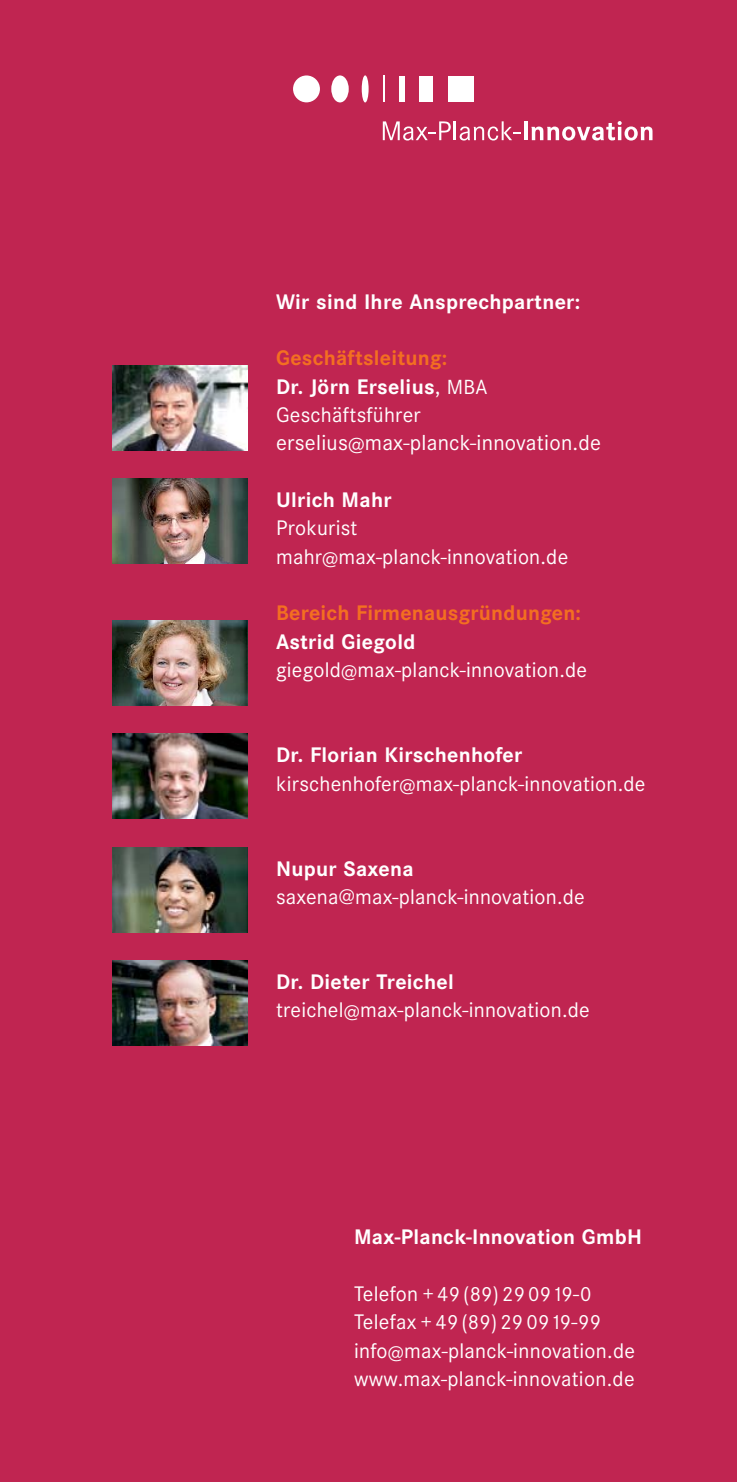
<style>
.page{position:relative;width:737px;height:1482px;background:#fff}
.page>*{position:absolute;margin:0;border:0;box-sizing:border-box;transform-origin:0 0}
.t1{font:22.5px "Corporate S";letter-spacing:.01em;color:#fff}
.t2{font:22px/28.2px "Corporate S";letter-spacing:.01em;color:#fff}
.t3{font:700 22px "Corporate S";letter-spacing:.015em;color:#fff}
.t4{font:700 22px/28.2px "Corporate S";letter-spacing:.01em;color:#f36f21}
.t5{font:21.25px "Corporate S";letter-spacing:.015em;color:#fff}
.s1{color:#fff}
.s2{font-weight:400;color:#fff}
.s3{font-weight:400;font-size:21.25px;color:#fff}
.s4{font-size:21.25px}
.s5{font-size:22px}
</style>
<div class="page">
<div style="left:0;top:0;width:737px;height:1481px;background:#c02551"></div>
<svg style="left:293px;top:75px;width:360px;height:66px"></svg>
<hr style="left:383px;top:76px;width:2px;height:26px;background:#fff">
<div style="left:449px;top:76px;width:25px;height:26px;background:#fff"></div>
<div style="left:419px;top:76px;width:14px;height:26px;background:#fff"></div>
<div style="left:400px;top:76px;width:5px;height:26px;background:#fff"></div>
<div style="left:293px;top:75px;width:27px;height:27px;background:#fff;border-radius:50%"></div>
<div style="left:331px;top:75px;width:18px;height:27px;background:#fff;border-radius:50%"></div>
<div style="left:362px;top:75px;width:7px;height:27px;background:#fff;border-radius:50%"></div>
<svg style="left:383px;top:121px;width:137px;height:19px"></svg>
<hr style="left:524px;top:121px;width:3px;height:19px;background:#fff">
<svg style="left:531px;top:121px;width:121px;height:20px"></svg>
<img style="left:112px;top:960px;width:136px;height:85px">
<img style="left:112px;top:847px;width:136px;height:85px">
<img style="left:112px;top:734px;width:136px;height:85px">
<img style="left:112px;top:620px;width:136px;height:85px">
<img style="left:112px;top:478px;width:136px;height:86px">
<img style="left:112px;top:365px;width:136px;height:85px">
<p class="t3" style="left:276px;top:294px;width:306px">Wir sind Ihre Ansprechpartner:</p>
<p class="t4" style="left:276px;top:346px;width:213px">Geschäftsleitung:<br><span class="s1">Dr. Jörn Erselius</span><span class="s2">,</span> <span class="s3">MBA<br></span><span class="s2">Geschäftsführer</span></p>
<p class="t1" style="left:276px;top:435px;width:327px">erselius@max-planck-innovation.de</p>
<p class="t3" style="left:276px;top:492px;width:117px">Ulrich Mahr</p>
<p class="t2" style="left:276px;top:516px;width:294px">Prokurist mahr@max-planck-innovation.de</p>
<p class="t4" style="left:276px;top:601px;width:306px">Bereich Firmenausgründungen:</p>
<p class="t3" style="left:276px;top:634px;width:141px">Astrid Giegold</p>
<p class="t2" style="left:276px;top:658px;width:313px">giegold@max-planck-innovation.de</p>
<p class="t3" style="left:276px;top:747px;width:248px">Dr. Florian Kirschenhofer</p>
<p class="t2" style="left:276px;top:771px;width:371px">kirschenhofer@max-planck-innovation.de</p>
<p class="t3" style="left:276px;top:861px;width:139px">Nupur Saxena</p>
<p class="t2" style="left:276px;top:884px;width:310px">saxena@max-planck-innovation.de</p>
<p class="t3" style="left:276px;top:974px;width:179px">Dr. Dieter Treichel</p>
<p class="t2" style="left:276px;top:998px;width:315px">treichel@max-planck-innovation.de</p>
<p class="t3" style="left:354px;top:1229px;width:289px">Max-Planck-Innovation GmbH</p>
<p class="t2" style="left:354px;top:1281px;width:239px">Telefon + <span class="s4">49</span> (<span class="s4">89</span>) <span class="s4">29 0919</span>-<span class="s4">0</span></p>
<p class="t5" style="left:354px;top:1315px;width:249px"><span class="s5">Telefax +</span> 49 <span class="s5">(</span>89<span class="s5">)</span> 29 0919<span class="s5">-</span>99</p>
<p class="t2" style="left:354px;top:1338px;width:283px">info@max-planck-innovation.de www.max-planck-innovation.de</p>
</div>
